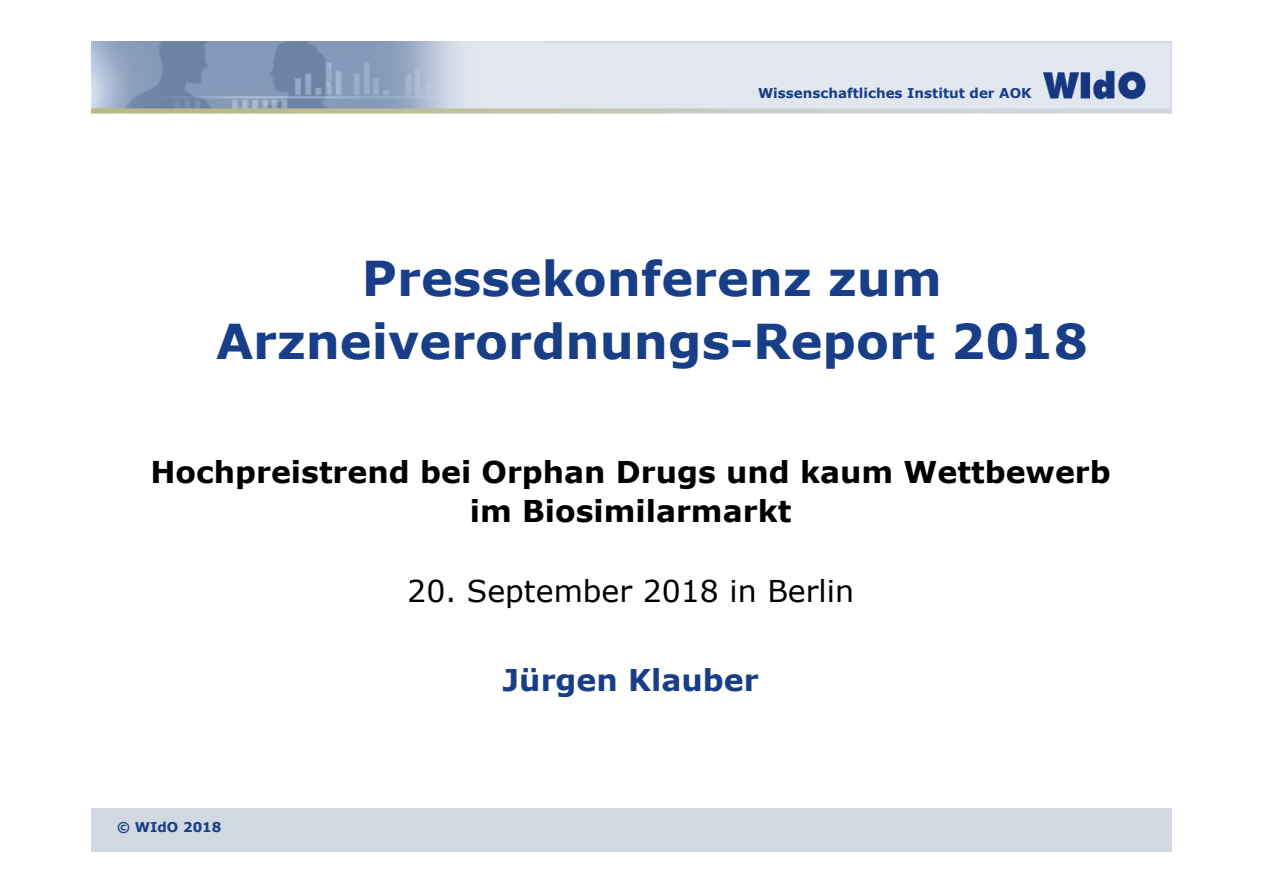
<style>
.page{position:relative;width:1263px;height:893px;background:#fff}
.page>*{position:absolute;margin:0;border:0;box-sizing:border-box;transform-origin:0 0}
.t1{font:700 48px/63px "Verdana";color:#183e87;text-align:center}
.t2{font:700 30px/39px "Verdana";color:#000;text-align:center}
.t3{font:30px "Verdana";color:#000}
.t4{font:700 30px "Verdana";color:#183e87}
.t5{font:700 13.5px "Verdana";color:#183e87}
</style>
<div class="page">
<img style="left:91px;top:41px;width:1080px;height:810px">
<img style="left:1043px;top:70px;width:102px;height:29px">
<p class="t5" style="left:758px;top:84px;width:275px">Wissenschaftliches Institut der AOK</p>
<h1 class="t1" style="left:216px;top:245px;width:873px">Pressekonferenz zum<br>Arzneiverordnungs-Report 2018</h1>
<p class="t2" style="left:150px;top:452px;width:962px">Hochpreistrend bei Orphan Drugs und kaum Wettbewerb im Biosimilarmarkt</p>
<p class="t3" style="left:407px;top:572px;width:448px">20. September 2018 in Berlin</p>
<p class="t5" style="left:117px;top:818px;width:106px">© WIdO 2018</p>
<p class="t4" style="left:503px;top:661px;width:258px">Jürgen Klauber</p>
</div>
